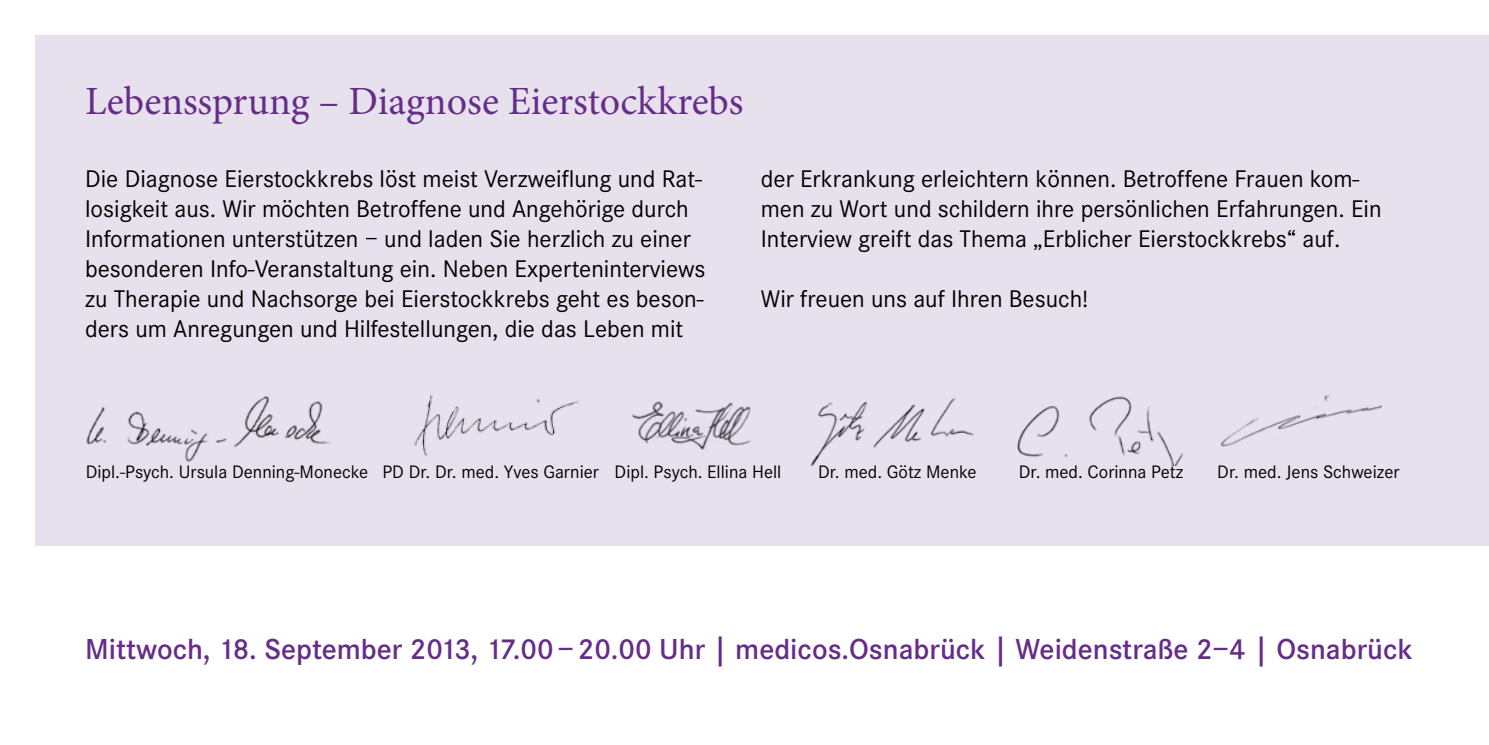
<style>
.page{position:relative;width:1489px;height:745px;background:#fff}
.page>*{position:absolute;margin:0;border:0;box-sizing:border-box;transform-origin:0 0}
.t1{font:40px "Minion Pro";color:#652d89}
.t2{font:600 30px "Corporate S";color:#652d89}
.t3{font:25px/30px "Corporate S";color:#000}
.t4{font:18.75px "Corporate S";color:#000}
</style>
<div class="page">
<div style="left:35px;top:35px;width:1453px;height:511px;background:#e7e0ed"></div>
<img style="left:86px;top:396px;width:245px;height:66px">
<img style="left:810px;top:398px;width:164px;height:68px">
<img style="left:1220px;top:395px;width:160px;height:52px">
<img style="left:632px;top:401px;width:119px;height:49px">
<img style="left:1017px;top:396px;width:165px;height:69px">
<img style="left:414px;top:394px;width:165px;height:62px">
<h1 class="t1" style="left:85px;top:75px;width:660px">Lebenssprung – Diagnose Eierstockkrebs</h1>
<p class="t3" style="left:85px;top:164px;width:621px">Die Diagnose Eierstockkrebs löst meist Verzweiflung und Rat&shy;losigkeit aus. Wir möchten Betroffene und Angehörige durch Informationen unterstützen – und laden Sie herzlich zu einer besonderen Info-Veranstaltung ein. Neben Experteninterviews zu Therapie und Nachsorge bei Eierstockkrebs geht es beson&shy;ders um Anregungen und Hilfestellungen, die das Leben mit</p>
<p class="t3" style="left:760px;top:164px;width:622px">der Erkrankung erleichtern können. Betroffene Frauen kom&shy;men zu Wort und schildern ihre persönlichen Erfahrungen. Ein<br>Interview greift das Thema „Erblicher Eierstockkrebs“ auf.</p>
<p class="t3" style="left:760px;top:284px;width:329px">Wir freuen uns auf Ihren Besuch!</p>
<p class="t4" style="left:86px;top:460px;width:697px">Dipl.-Psych. Ursula Denning-Monecke PD Dr. Dr. med. Yves Garnier Dipl. Psych. Ellina Hell</p>
<p class="t4" style="left:818px;top:461px;width:160px">Dr. med. Götz Menke</p>
<p class="t4" style="left:1018px;top:461px;width:166px">Dr. med. Corinna Petz</p>
<p class="t4" style="left:1217px;top:461px;width:184px">Dr. med. Jens Schweizer</p>
<p class="t2" style="left:85px;top:631px;width:1328px">Mittwoch, 18. September 2013, 17.00–20.00 Uhr | medicos.Osnabrück | Weidenstraße 2–4 | Osnabrück</p>
</div>
